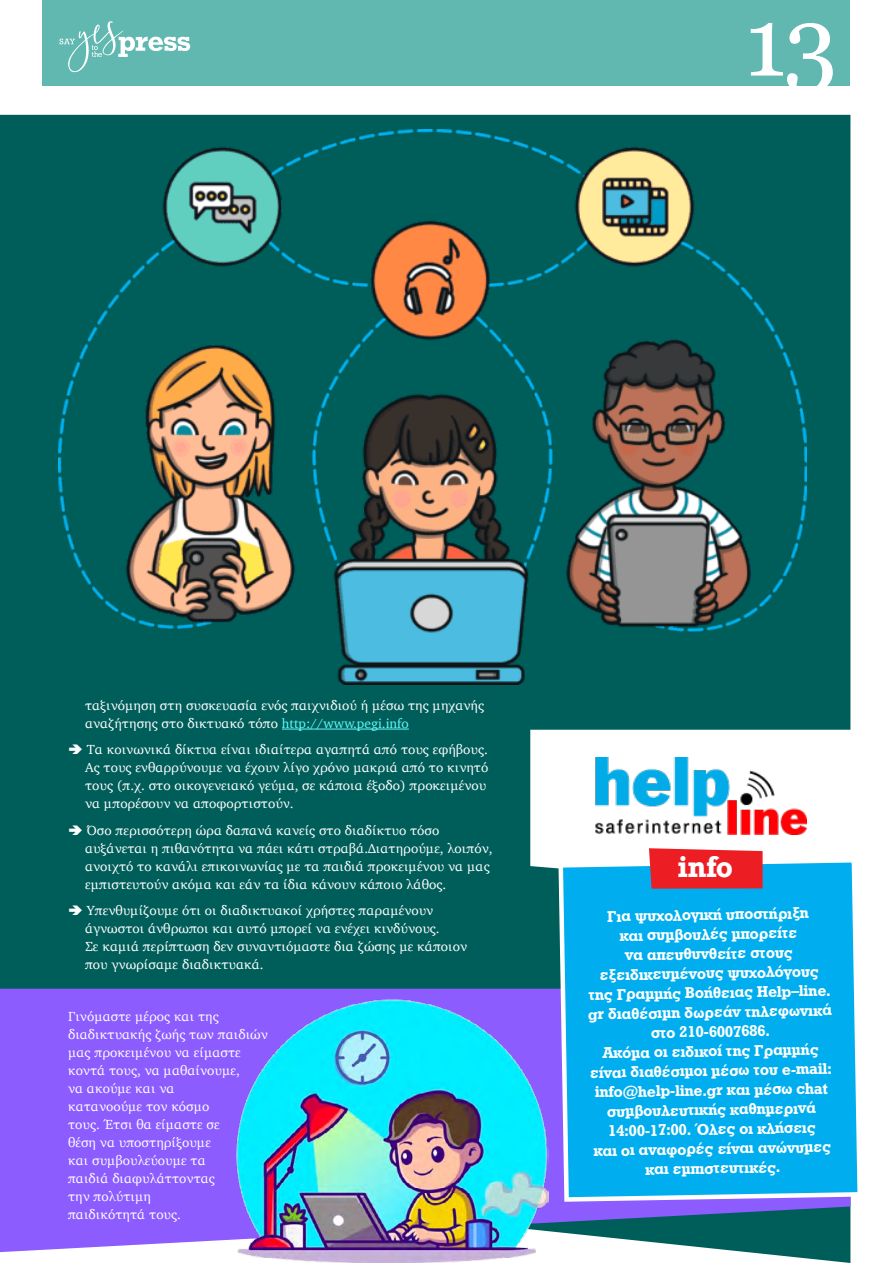
<style>
.page{position:relative;width:893px;height:1263px;background:#fff}
.page>*{position:absolute;margin:0;border:0;box-sizing:border-box;transform-origin:0 0}
.t1{font:97.5px "Georgia";color:#fff}
.t2{font:700 28.05px "Rockwell";color:#fff}
.t3{font:16.2px/19.5px "UB Rockwell Bold";color:#fff;text-align:center}
.t4{font:13.5px/18px "Charter";color:#fff}
.s1{color:#5efcfb}
</style>
<div class="page">
<div style="left:0;top:115px;width:850px;height:1148px;background:#005e5a"></div>
<svg style="left:530px;top:730px;width:320px;height:165px"></svg>
<svg style="left:0;top:989px;width:850px;height:263px;background:#8163ec"></svg>
<hr style="left:282px;top:729px;width:127px;height:1px;background:#5efcfb">
<div style="left:43px;top:0;width:807px;height:85px;background:#61b8b0"></div>
<svg style="left:60px;top:21px;width:130px;height:51px"></svg>
<img style="left:594px;top:758px;width:213px;height:77px">
<img style="left:58px;top:130px;width:749px;height:555px">
<svg style="left:556px;top:856px;width:302px;height:348px;background:#12b0ef"></svg>
<svg style="left:649px;top:848px;width:114px;height:41px;background:#e82a31"></svg>
<img style="left:236px;top:999px;width:312px;height:264px">
<svg style="left:69px;top:744px;width:13px;height:10px"></svg>
<svg style="left:69px;top:825px;width:13px;height:9px"></svg>
<svg style="left:69px;top:905px;width:13px;height:10px"></svg>
<h1 class="t1" style="left:744px;top:-29px;width:95px">13</h1>
<p class="t4" style="left:85px;top:696px;width:401px">ταξινόμηση στη συσκευασία ενός παιχνιδιού ή μέσω της μηχανής αναζήτησης στο δικτυακό τόπο <span class="s1">http://www.pegi.info</span></p>
<p class="t4" style="left:85px;top:740px;width:405px">Τα κοινωνικά δίκτυα είναι ιδιαίτερα αγαπητά από τους εφήβους.<br>Ας τους ενθαρρύνουμε να έχουν λίγο χρόνο μακριά από το κινητό τους (π.χ. στο οικογενειακό γεύμα, σε κάποια έξοδο) προκειμένου να μπορέσουν να αποφορτιστούν.</p>
<p class="t4" style="left:85px;top:821px;width:409px">Όσο περισσότερη ώρα δαπανά κανείς στο διαδίκτυο τόσο αυξάνεται η πιθανότητα να πάει κάτι στραβά.Διατηρούμε, λοιπόν, ανοιχτό το κανάλι επικοινωνίας με τα παιδιά προκειμένου να μας εμπιστευτούν ακόμα και εάν τα ίδια κάνουν κάποιο λάθος.</p>
<p class="t4" style="left:85px;top:901px;width:384px">Υπενθυμίζουμε ότι οι διαδικτυακοί χρήστες παραμένουν άγνωστοι άνθρωποι και αυτό μπορεί να ενέχει κινδύνους.<br>Σε καμιά περίπτωση δεν συναντιόμαστε δια ζώσης με κάποιον που γνωρίσαμε διαδικτυακά.</p>
<p class="t4" style="left:68px;top:1007px;width:201px">Γινόμαστε μέρος και της διαδικτυακής ζωής των παιδιών μας προκειμένου να είμαστε κοντά τους, να μαθαίνουμε,<br>να ακούμε και να<br>κατανοούμε τον κόσμο<br>τους. Έτσι θα είμαστε σε<br>θέση να υποστηρίξουμε<br>και συμβουλεύουμε τα<br>παιδιά διαφυλάττοντας<br>την πολύτιμη<br>παιδικότητά τους.</p>
<h2 class="t2" style="left:677px;top:849px;width:57px">info</h2>
<p class="t3" style="left:586px;top:907px;width:245px;rotate:-1deg">Για ψυχολογική υποστήριξη<br>και συμβουλές μπορείτε<br>να απευθυνθείτε στους εξειδικευμένους ψυχολόγους της Γραμμής Βοήθειας Help–line. gr διαθέσιμη δωρεάν τηλεφωνικά στο 210-6007686.<br>Ακόμα οι ειδικοί της Γραμμής είναι διαθέσιμοι μέσω του e-mail: info@help-line.gr και μέσω chat συμβουλευτικής καθημερινά<br>14:00-17:00. Όλες οι κλήσεις<br>και οι αναφορές είναι ανώνυμες και εμπιστευτικές.</p>
</div>
